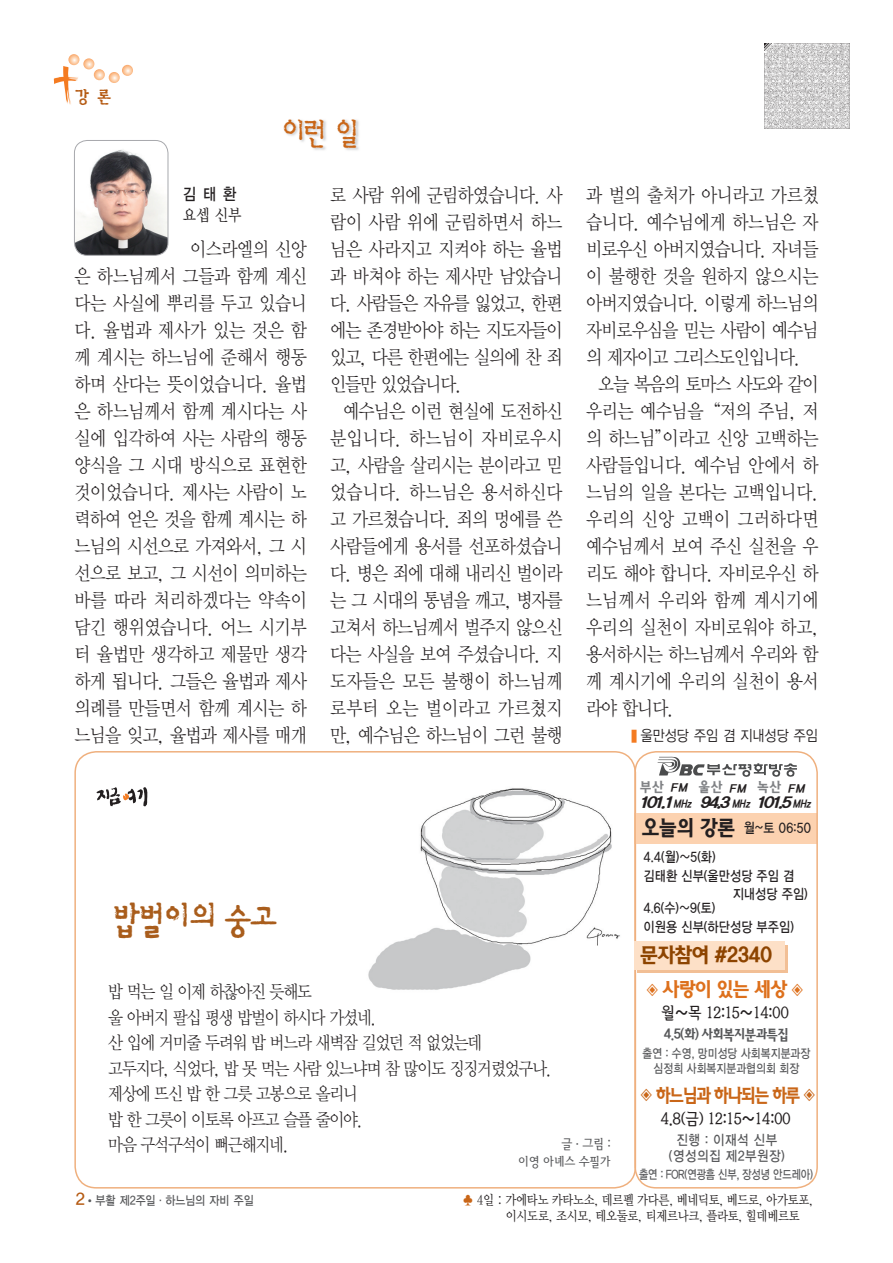
<style>
.page{position:relative;width:893px;height:1263px;background:#fff}
.page>*{position:absolute;margin:0;border:0;box-sizing:border-box;transform-origin:0 0}
.t1{font:500 36px "Korean YEC";letter-spacing:-.23em;color:#a95d1c;scale:.92 1}
.t2{font:30px "YDI Hsang IIM";color:#c96618;scale:.89 1}
.t3{font:700 20.4px "Korean HAN";letter-spacing:-.07em;color:#8d4400;scale:.9 1}
.t4{font:19.5px/27px "YDIY Mj O320";letter-spacing:-.025em;color:#231f20;text-align:justify;scale:.88 1}
.t5{font:19.5px "YDIY Mj O320";letter-spacing:-.05em;color:#231f20;scale:.88 1}
.t6{font:19.5px "YDIY Mj O320";letter-spacing:-.055em;color:#231f20;scale:.88 1}
.t7{font:19.5px "YDIY Mj O320";letter-spacing:.005em;color:#231f20;scale:.88 1}
.t8{font:19.5px "YDIY Mj O320";letter-spacing:-.06em;color:#231f20;scale:.88 1}
.t9{font:19.5px "YDIY Mj O320";letter-spacing:-.045em;color:#231f20;scale:.88 1}
.t10{font:19.5px "YDIY Mj O320";letter-spacing:-.065em;color:#231f20;scale:.88 1}
.t11{font:700 19.5px "Korean HAN";letter-spacing:-.06em;color:#dd701c;scale:.88 1}
.t12{font:700 18.75px "Korean HAN";letter-spacing:-.1em;color:#c96618;scale:.8 1}
.t13{font:18px/25.5px "YDIY Mj O320";letter-spacing:-.07em;color:#231f20;scale:.88 1}
.t14{font:500 16.5px "Korean KG";letter-spacing:-.075em;color:#231f20;scale:.88 1}
.t15{font:16.5px "YDIY Mj O330";color:#231f20;scale:.87 1}
.t16{font:16.5px "YDIYGO330";color:#231f20;scale:.87 1}
.t17{font:16.5px "YDI Hsang IIB";color:#b55a12}
.t18{font:700 16.5px "Korean GD";color:#b55a12}
.t19{font:italic 700 15px "Korean HAN";color:#231f20;scale:1.1 1}
.t20{font:15px "YDIYGO320";color:#231f20;scale:.87 1}
.t21{font:500 15px "Korean RO";letter-spacing:-.15em;color:#57585a;scale:.85 1}
.t22{font:13.5px/15.5px "YDIY Mj O330";letter-spacing:-.03em;color:#231f20;scale:.87 1}
.t23{font:700 13.5px/19px "Korean GD";letter-spacing:-.05em;color:#231f20;scale:.87 1}
.t24{font:700 13.5px/15.8px "Korean GD";letter-spacing:-.01em;color:#57585a;text-align:center;scale:.9 1}
.t25{font:500 13.5px/18px "Korean RMS";letter-spacing:-.1em;color:#57585a;text-align:right;scale:.87 1}
.t26{font:700 13.5px "Korean HAN";color:#808285;scale:.87 1}
.t27{font:700 13.5px "Korean GD";letter-spacing:-.05em;color:#231f20;scale:.88 1}
.t28{font:700 12px/15px "Korean GD";letter-spacing:-.05em;color:#57585a;text-align:center;scale:.87 1}
.t29{font:700 12px "Korean GD";letter-spacing:-.07em;color:#57585a;scale:.83 1}
.t30{font:700 12px "Korean GD";letter-spacing:-.07em;color:#57585a;scale:.89 1}
.s1{font-family:"YDIY Mj O320";font-size:28.8px;color:#f47b21}
.s2{font-style:italic;font-size:10.95px;color:#231f20}
.s3{font-size:10.5px}
.s4{font-family:"Korean HAN";font-size:21px}
.s5{font-size:13.5px}
.s6{color:#c96618}
</style>
<div class="page">
<img style="left:765px;top:44px;width:85px;height:85px">
<img style="left:368px;top:751px;width:267px;height:239px">
<svg style="left:96px;top:787px;width:51px;height:19px"></svg>
<div style="left:635px;top:813px;width:182px;height:30px;background:#fcd2b0"></div>
<div style="left:634px;top:751px;width:184px;height:437px;border:2px solid #efb07e;border-radius:21px"></div>
<svg style="left:658px;top:757px;width:139px;height:20px"></svg>
<svg style="left:638px;top:945px;width:150px;height:27px"></svg>
<div style="left:634px;top:941px;width:151px;height:28px;background:#fde0c7"></div>
<svg style="left:54px;top:54px;width:79px;height:51px"></svg>
<img style="left:285px;top:120px;width:74px;height:30px">
<img style="left:74px;top:140px;width:94px;height:115px">
<div style="left:74px;top:140px;width:94px;height:115px;border:1px solid #a8a9ad;border-radius:13px"></div>
<p class="t17" style="left:76px;top:89px;width:37px">강 론</p>
<h2 class="t2" style="left:282px;top:118px;width:88px">이런 일</h2>
<p class="t16" style="left:183px;top:185px;width:63px">김태환</p>
<p class="t15" style="left:183px;top:207px;width:69px">요셉 신부</p>
<p class="t4" style="left:74px;top:235px;width:266px;text-indent:116px">이스라엘의 신앙 은 하느님께서 그들과 함께 계신 다는 사실에 뿌리를 두고 있습니 다. 율법과 제사가 있는 것은 함 께 계시는 하느님에 준해서 행동 하며 산다는 뜻이었습니다. 율법 은 하느님께서 함께 계시다는 사 실에 입각하여 사는 사람의 행동 양식을 그 시대 방식으로 표현한 것이었습니다. 제사는 사람이 노 력하여 얻은 것을 함께 계시는 하 느님의 시선으로 가져와서, 그 시 선으로 보고, 그 시선이 의미하는 바를 따라 처리하겠다는 약속이 담긴 행위였습니다. 어느 시기부 터 율법만 생각하고 제물만 생각 하게 됩니다. 그들은 율법과 제사 의례를 만들면서 함께 계시는 하 느님을 잊고, 율법과 제사를 매개</p>
<p class="t4" style="left:330px;top:182px;width:266px">로 사람 위에 군림하였습니다. 사 람이 사람 위에 군림하면서 하느 님은 사라지고 지켜야 하는 율법 과 바쳐야 하는 제사만 남았습니 다. 사람들은 자유를 잃었고, 한편 에는 존경받아야 하는 지도자들이 있고, 다른 한편에는 실의에 찬 죄 인들만 있었습니다.</p>
<p class="t4" style="left:330px;top:398px;width:266px;text-indent:13px">예수님은 이런 현실에 도전하신 분입니다. 하느님이 자비로우시 고, 사람을 살리시는 분이라고 믿 었습니다. 하느님은 용서하신다 고 가르쳤습니다. 죄의 멍에를 쓴 사람들에게 용서를 선포하셨습니 다. 병은 죄에 대해 내리신 벌이라 는 그 시대의 통념을 깨고, 병자를 고쳐서 하느님께서 벌주지 않으신 다는 사실을 보여 주셨습니다. 지 도자들은 모든 불행이 하느님께 로부터 오는 벌이라고 가르쳤지 만, 예수님은 하느님이 그런 불행</p>
<h1 class="t1" style="left:110px;top:901px;width:187px">밥벌이의 숭고</h1>
<p class="t4" style="left:586px;top:182px;width:266px">과 벌의 출처가 아니라고 가르쳤</p>
<p class="t4" style="left:586px;top:209px;width:266px">습니다. 예수님에게 하느님은 자</p>
<p class="t5" style="left:586px;top:239px;width:266px">비로우신 아버지였습니다. 자녀들</p>
<p class="t4" style="left:586px;top:263px;width:266px">이 불행한 것을 원하지 않으시는</p>
<p class="t5" style="left:586px;top:293px;width:266px">아버지였습니다. 이렇게 하느님의</p>
<p class="t6" style="left:586px;top:320px;width:266px">자비로우심을 믿는 사람이 예수님</p>
<p class="t8" style="left:586px;top:347px;width:245px">의 제자이고 그리스도인입니다.</p>
<p class="t10" style="left:598px;top:374px;width:252px">오늘 복음의 토마스 사도와 같이</p>
<p class="t4" style="left:586px;top:398px;width:266px">우리는 예수님을“저의 주님, 저</p>
<p class="t4" style="left:586px;top:425px;width:266px">의 하느님”이라고 신앙 고백하는</p>
<p class="t4" style="left:586px;top:452px;width:266px">사람들입니다. 예수님 안에서 하</p>
<p class="t4" style="left:586px;top:479px;width:266px">느님의 일을 본다는 고백입니다.</p>
<p class="t7" style="left:586px;top:509px;width:266px">우리의 신앙 고백이 그러하다면</p>
<p class="t4" style="left:586px;top:533px;width:266px">예수님께서 보여 주신 실천을 우</p>
<p class="t9" style="left:586px;top:563px;width:266px">리도 해야 합니다. 자비로우신 하</p>
<p class="t7" style="left:586px;top:590px;width:266px">느님께서 우리와 함께 계시기에</p>
<p class="t4" style="left:586px;top:614px;width:266px">우리의 실천이 자비로워야 하고,</p>
<p class="t6" style="left:586px;top:645px;width:266px">용서하시는 하느님께서 우리와 함</p>
<p class="t4" style="left:586px;top:668px;width:266px">께 계시기에 우리의 실천이 용서</p>
<p class="t4" style="left:586px;top:695px;width:101px">라야 합니다.</p>
<p class="t20" style="left:629px;top:728px;width:219px"><span class="s1">■</span> 울만성당 주임 겸 지내성당 주임</p>
<p class="t26" style="left:698px;top:780px;width:59px">울산 <span class="s2">FM</span></p>
<p class="t26" style="left:757px;top:780px;width:59px">녹산 <span class="s2">FM</span></p>
<p class="t26" style="left:640px;top:780px;width:59px">부산 <span class="s2">FM</span></p>
<p class="t19" style="left:639px;top:795px;width:160px">101.1<span class="s3">MHz</span> 94.3 <span class="s3">MHz</span> 101.5 <span class="s3">MHz</span></p>
<p class="t23" style="left:641px;top:819px;width:197px"><span class="s4">오늘의 강론</span> 월~토 06:50</p>
<p class="t23" style="left:643px;top:848px;width:175px">4.4(월)∼5(화)<br>김태환 신부(울만성당 주임 겸</p>
<p class="t27" style="left:732px;top:886px;width:88px">지내성당 주임)</p>
<p class="t23" style="left:643px;top:899px;width:175px">4.6(수)∼9(토)<br>이원용 신부(하단성당 부주임)</p>
<p class="t3" style="left:640px;top:944px;width:149px">문자참여 #2340</p>
<p class="t13" style="left:108px;top:979px;width:506px">밥 먹는 일 이제 하찮아진 듯해도<br>울 아버지 팔십 평생 밥벌이 하시다 가셨네.<br>산 입에 거미줄 두려워 밥 버느라 새벽잠 길었던 적 없었는데<br>고두지다, 식었다, 밥 못 먹는 사람 있느냐며 참 많이도 징징거렸었구나. 제상에 뜨신 밥 한 그릇 고봉으로 올리니<br>밥 한 그릇이 이토록 아프고 슬플 줄이야.<br>마음 구석구석이 뻐근해지네.</p>
<p class="t25" style="left:518px;top:1135px;width:109px">글·그림 :<br>이영 아녜스 수필가</p>
<p class="t11" style="left:646px;top:979px;width:180px"><span class="s5">◈</span> 사랑이 있는 세상 <span class="s5">◈</span></p>
<p class="t14" style="left:661px;top:1004px;width:148px">월∼목 12:15∼14:00</p>
<p class="t21" style="left:663px;top:1027px;width:150px">4.5(화) 사회복지분과특집</p>
<p class="t28" style="left:642px;top:1046px;width:195px">출연 : 수영, 망미성당 사회복지분과장 심정희 사회복지분과협의회 회장</p>
<p class="t12" style="left:641px;top:1085px;width:220px"><span class="s5">◈</span> 하느님과 하나되는 하루 <span class="s5">◈</span></p>
<p class="t14" style="left:660px;top:1110px;width:151px">4.8(금) 12:15∼14:00</p>
<p class="t24" style="left:669px;top:1132px;width:131px">진행 : 이재석 신부 (영성의집 제2부원장)</p>
<p class="t29" style="left:639px;top:1168px;width:212px">출연 : FOR(연광흠 신부, 장성녕 안드레아)</p>
<p class="t18" style="left:75px;top:1190px;width:12px">2</p>
<p class="t30" style="left:88px;top:1194px;width:188px"><sup>●</sup> 부활 제2주일·하느님의 자비 주일</p>
<p class="t22" style="left:506px;top:1193px;width:355px;text-indent:-44px"><span class="s6">♣</span> 4일 : 가에타노 카타노소, 데르펠 가다른, 베네딕토, 베드로, 아가토포, 이시도로, 조시모, 테오둘로, 티제르나크, 플라토, 힐데베르토</p>
</div>
